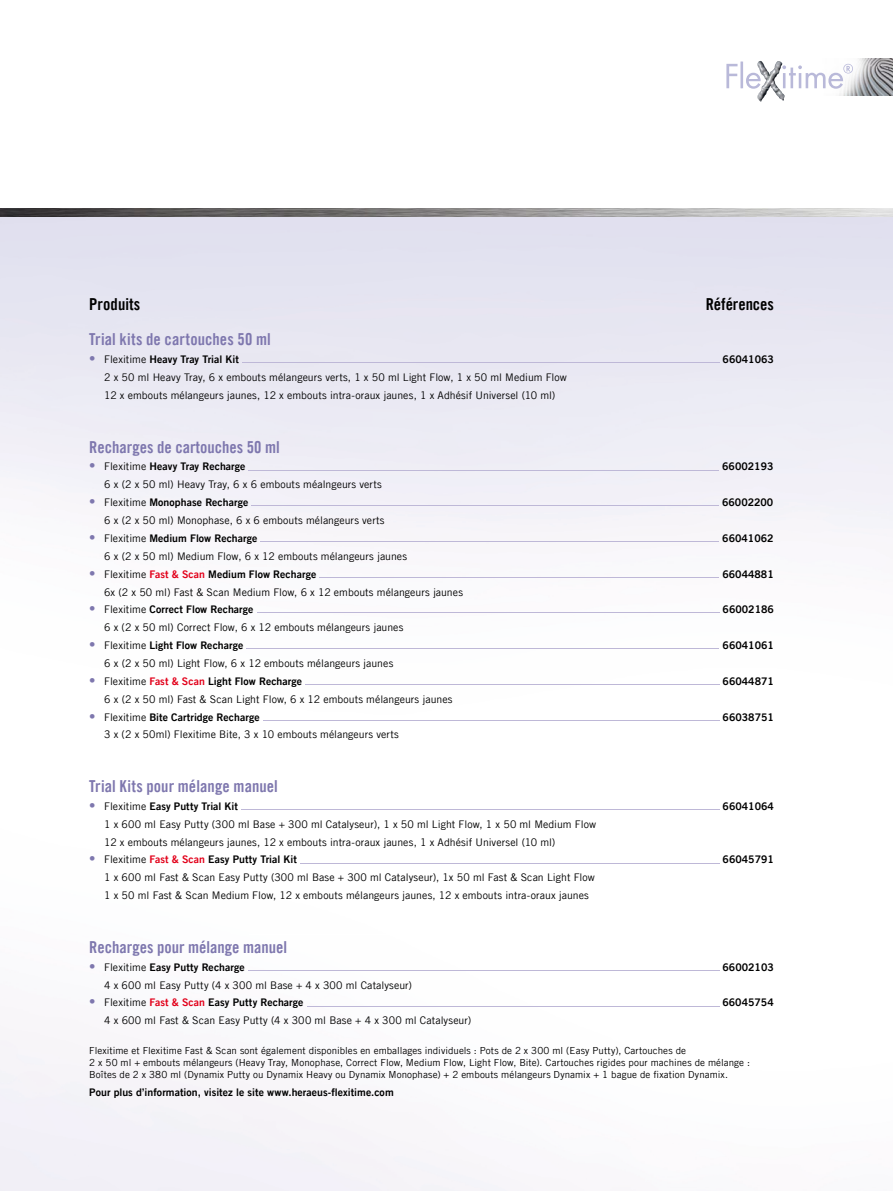
<style>
.page{position:relative;width:893px;height:1191px;background:#fff}
.page>*{position:absolute;margin:0;border:0;box-sizing:border-box;transform-origin:0 0}
.t1{font:16.5px "Trade Gothic LT Com Bd Cn 20";color:#7e77ae}
.t2{font:16.5px "Trade Gothic LT Com Bd Cn 20";letter-spacing:-.005em;color:#000}
.t3{font:10.5px/17.9px "Trade Gothic LT Com";letter-spacing:.005em;color:#000}
.t4{font:10.5px "Trade Gothic LT Com Bd 2";letter-spacing:.005em;color:#000}
.t5{font:9.75px/12px "Trade Gothic LT Com";letter-spacing:.01em;color:#000}
.s1{font-family:"Trade Gothic LT Com";font-size:12.75px;color:#7e77ae}
.s2{font-family:"Trade Gothic LT Com"}
.s3{color:#e2001a}
</style>
<div class="page">
<img style="left:839px;top:58px;width:54px;height:37px">
<svg style="left:726px;top:64px;width:11px;height:24px"></svg>
<hr style="left:740px;top:62px;width:3px;height:26px;background:#b9b9d9">
<svg style="left:746px;top:73px;width:11px;height:16px"></svg>
<svg style="left:782px;top:64px;width:71px;height:25px"></svg>
<img style="left:757px;top:88px;width:28px;height:12px">
<img style="left:757px;top:61px;width:25px;height:27px">
<hr style="left:242px;top:362px;width:477px;height:1px;background:#beb8d7">
<hr style="left:249px;top:470px;width:470px;height:1px;background:#beb8d7">
<hr style="left:252px;top:505px;width:467px;height:1px;background:#beb8d7">
<hr style="left:261px;top:541px;width:458px;height:1px;background:#beb8d7">
<hr style="left:319px;top:577px;width:400px;height:1px;background:#beb8d7">
<hr style="left:257px;top:612px;width:462px;height:1px;background:#beb8d7">
<hr style="left:247px;top:648px;width:472px;height:1px;background:#beb8d7">
<hr style="left:305px;top:684px;width:414px;height:1px;background:#beb8d7">
<hr style="left:263px;top:720px;width:456px;height:1px;background:#beb8d7">
<hr style="left:241px;top:809px;width:478px;height:1px;background:#beb8d7">
<hr style="left:300px;top:862px;width:419px;height:1px;background:#beb8d7">
<hr style="left:248px;top:970px;width:471px;height:1px;background:#beb8d7">
<hr style="left:307px;top:1005px;width:412px;height:1px;background:#beb8d7">
<img style="left:0;top:208px;width:893px;height:9px">
<h1 class="t2" style="left:89px;top:294px;width:52px">Produits</h1>
<h1 class="t2" style="left:706px;top:294px;width:70px">Références</h1>
<h1 class="t1" style="left:89px;top:329px;width:183px">Trial kits de cartouches 50 ml</h1>
<p class="t4" style="left:89px;top:353px;width:151px"><span class="s1">•</span> <span class="s2">Flexitime</span> Heavy Tray Trial Kit</p>
<p class="t4" style="left:723px;top:353px;width:53px">66041063</p>
<p class="t3" style="left:104px;top:368px;width:464px">2 x 50 ml Heavy Tray, 6 x embouts mélangeurs verts, 1 x 50 ml Light Flow, 1 x 50 ml Medium Flow<br>12 x embouts mélangeurs jaunes, 12 x embouts intra-oraux jaunes, 1 x Adhésif Universel (10 ml)</p>
<h1 class="t1" style="left:89px;top:437px;width:192px">Recharges de cartouches 50 ml</h1>
<p class="t4" style="left:89px;top:460px;width:158px"><span class="s1">•</span> <span class="s2">Flexitime</span> Heavy Tray Recharge</p>
<p class="t4" style="left:722px;top:460px;width:53px">66002193</p>
<p class="t3" style="left:104px;top:475px;width:279px">6 x (2 x 50 ml) Heavy Tray, 6 x 6 embouts méalngeurs verts</p>
<p class="t4" style="left:89px;top:496px;width:161px"><span class="s1">•</span> <span class="s2">Flexitime</span> Monophase Recharge</p>
<p class="t4" style="left:722px;top:496px;width:53px">66002200</p>
<p class="t3" style="left:104px;top:511px;width:282px">6 x (2 x 50 ml) Monophase, 6 x 6 embouts mélangeurs verts</p>
<p class="t4" style="left:89px;top:531px;width:170px"><span class="s1">•</span> <span class="s2">Flexitime</span> Medium Flow Recharge</p>
<p class="t4" style="left:722px;top:531px;width:53px">66041062</p>
<p class="t3" style="left:104px;top:547px;width:304px">6 x (2 x 50 ml) Medium Flow, 6 x 12 embouts mélangeurs jaunes</p>
<p class="t4" style="left:89px;top:567px;width:229px"><span class="s1">•</span> <span class="s2">Flexitime</span> <span class="s3">Fast &amp; Scan</span> Medium Flow Recharge</p>
<p class="t4" style="left:722px;top:567px;width:53px">66044881</p>
<p class="t3" style="left:104px;top:582px;width:360px">6x (2 x 50 ml) Fast &amp; Scan Medium Flow, 6 x 12 embouts mélangeurs jaunes</p>
<p class="t4" style="left:89px;top:603px;width:166px"><span class="s1">•</span> <span class="s2">Flexitime</span> Correct Flow Recharge</p>
<p class="t4" style="left:723px;top:603px;width:53px">66002186</p>
<p class="t3" style="left:104px;top:618px;width:301px">6 x (2 x 50 ml) Correct Flow, 6 x 12 embouts mélangeurs jaunes</p>
<p class="t4" style="left:89px;top:639px;width:156px"><span class="s1">•</span> <span class="s2">Flexitime</span> Light Flow Recharge</p>
<p class="t4" style="left:723px;top:639px;width:53px">66041061</p>
<p class="t3" style="left:104px;top:654px;width:291px">6 x (2 x 50 ml) Light Flow, 6 x 12 embouts mélangeurs jaunes</p>
<p class="t4" style="left:89px;top:674px;width:214px"><span class="s1">•</span> <span class="s2">Flexitime</span> <span class="s3">Fast &amp; Scan</span> Light Flow Recharge</p>
<p class="t4" style="left:723px;top:674px;width:53px">66044871</p>
<p class="t3" style="left:104px;top:690px;width:350px">6 x (2 x 50 ml) Fast &amp; Scan Light Flow, 6 x 12 embouts mélangeurs jaunes</p>
<p class="t4" style="left:89px;top:710px;width:172px"><span class="s1">•</span> <span class="s2">Flexitime</span> Bite Cartridge Recharge</p>
<p class="t4" style="left:723px;top:710px;width:53px">66038751</p>
<p class="t3" style="left:104px;top:725px;width:296px">3 x (2 x 50ml) Flexitime Bite, 3 x 10 embouts mélangeurs verts</p>
<h1 class="t1" style="left:89px;top:776px;width:190px">Trial Kits pour mélange manuel</h1>
<p class="t4" style="left:89px;top:799px;width:150px"><span class="s1">•</span> <span class="s2">Flexitime</span> Easy Putty Trial Kit</p>
<p class="t4" style="left:723px;top:799px;width:53px">66041064</p>
<p class="t3" style="left:104px;top:815px;width:493px">1 x 600 ml Easy Putty (300 ml Base + 300 ml Catalyseur), 1 x 50 ml Light Flow, 1 x 50 ml Medium Flow<br>12 x embouts mélangeurs jaunes, 12 x embouts intra-oraux jaunes, 1 x Adhésif Universel (10 ml)</p>
<p class="t4" style="left:89px;top:853px;width:209px"><span class="s1">•</span> <span class="s2">Flexitime</span> <span class="s3">Fast &amp; Scan</span> Easy Putty Trial Kit</p>
<p class="t4" style="left:723px;top:853px;width:53px">66045791</p>
<p class="t3" style="left:104px;top:868px;width:492px">1 x 600 ml Fast &amp; Scan Easy Putty (300 ml Base + 300 ml Catalyseur), 1x 50 ml Fast &amp; Scan Light Flow<br>1 x 50 ml Fast &amp; Scan Medium Flow, 12 x embouts mélangeurs jaunes, 12 x embouts intra-oraux jaunes</p>
<h1 class="t1" style="left:89px;top:937px;width:199px">Recharges pour mélange manuel</h1>
<p class="t4" style="left:89px;top:960px;width:157px"><span class="s1">•</span> <span class="s2">Flexitime</span> Easy Putty Recharge</p>
<p class="t4" style="left:722px;top:960px;width:53px">66002103</p>
<p class="t3" style="left:104px;top:975px;width:309px">4 x 600 ml Easy Putty (4 x 300 ml Base + 4 x 300 ml Catalyseur)</p>
<p class="t4" style="left:89px;top:996px;width:216px"><span class="s1">•</span> <span class="s2">Flexitime</span> <span class="s3">Fast &amp; Scan</span> Easy Putty Recharge</p>
<p class="t4" style="left:722px;top:996px;width:53px">66045754</p>
<p class="t3" style="left:104px;top:1011px;width:369px">4 x 600 ml Fast &amp; Scan Easy Putty (4 x 300 ml Base + 4 x 300 ml Catalyseur)</p>
<p class="t5" style="left:89px;top:1044px;width:662px">Flexitime et Flexitime Fast &amp; Scan sont également disponibles en emballages individuels : Pots de 2 x 300 ml (Easy Putty), Cartouches de<br>2 x 50 ml + embouts mélangeurs (Heavy Tray, Monophase, Correct Flow, Medium Flow, Light Flow, Bite). Cartouches rigides pour machines de mélange :<br>Boîtes de 2 x 380 ml (Dynamix Putty ou Dynamix Heavy ou Dynamix Monophase) + 2 embouts mélangeurs Dynamix + 1 bague de fixation Dynamix.</p>
<p class="t4" style="left:89px;top:1085px;width:306px">Pour plus d’information, visitez le site www.heraeus-flexitime.com</p>
</div>
